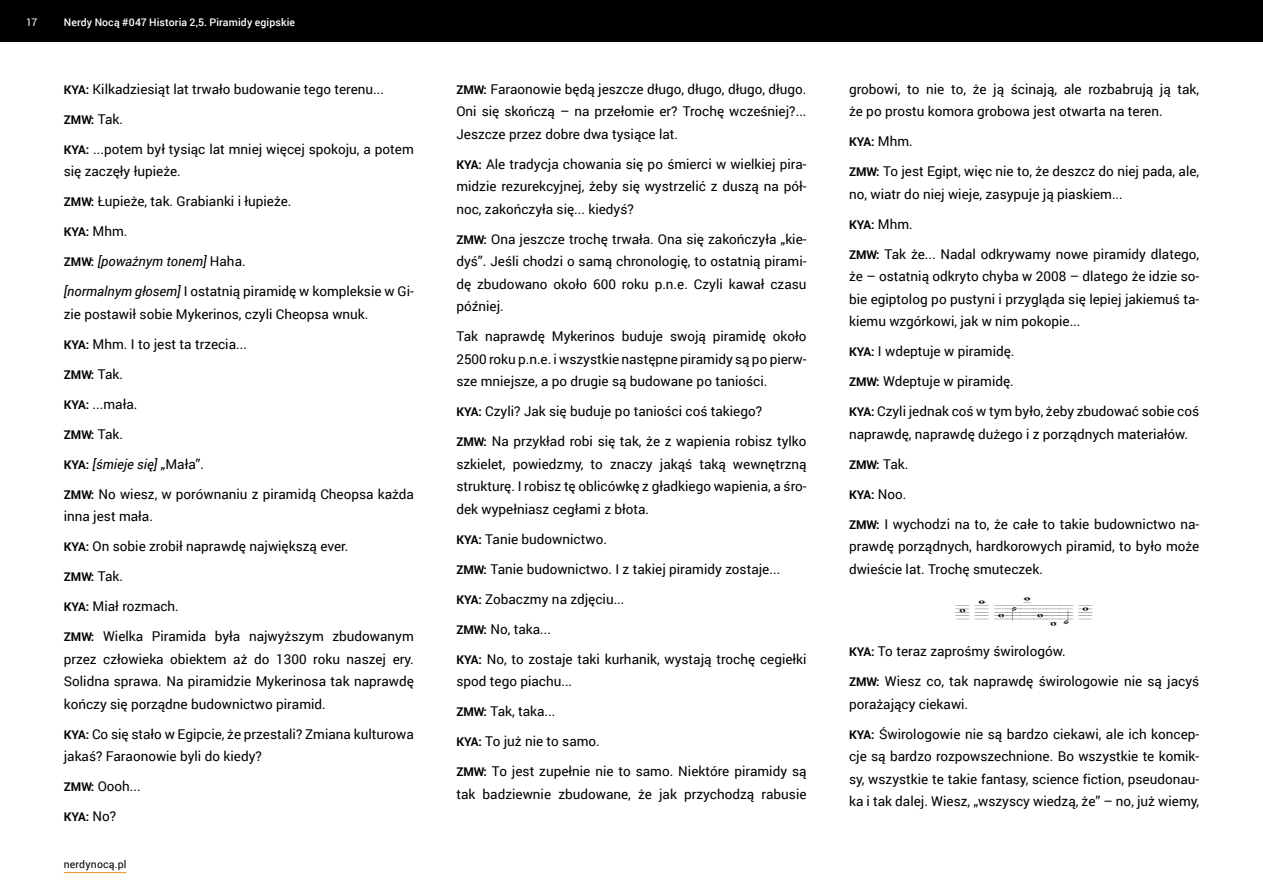
<style>
.page{position:relative;width:1263px;height:893px;background:#fff}
.page>*{position:absolute;margin:0;border:0;box-sizing:border-box;transform-origin:0 0}
.dzingiel{font:37.5px "Lassus";letter-spacing:-.01em;color:#000}
.t1{font:13.5px/22.5px "Roboto";color:#000}
.t2{font:italic 13.5px "Roboto";color:#000}
.t3{font:700 12px "Roboto";color:#000}
.t4{font:500 10.5px "Roboto";letter-spacing:.01em;color:#fff}
.t5{font:10.5px "Roboto";letter-spacing:.015em;color:#000}
.t6{font:10.5px "Roboto";color:#fff}
.s1{font-weight:700;font-size:12px}
.s2{font-weight:400;font-size:13.5px}
.s3{font-weight:700;font-style:normal;font-size:12px}
.s4{font-style:normal}
.s5{font-style:italic}
</style>
<div class="page">
<hr style="left:64px;top:872px;width:62px;height:1px;background:#f39325">
<div style="left:0;top:0;width:1263px;height:42px;background:#000"></div>
<p class="t6" style="left:26px;top:15px;width:13px">17</p>
<p class="t4" style="left:64px;top:15px;width:233px">Nerdy Nocą #047 Historia 2,5. Piramidy egipskie</p>
<p class="t1" style="left:64px;top:77px;width:322px"><span class="s1">KYA:</span> Kilkadziesiąt lat trwało budowanie tego terenu...</p>
<p class="t3" style="left:64px;top:111px;width:61px">ZMW: <span class="s2">Tak.</span></p>
<p class="t1" style="left:64px;top:137px;width:352px"><span class="s1">KYA:</span> ...potem był tysiąc lat mniej więcej spokoju, a potem się zaczęły łupieże.</p>
<p class="t1" style="left:64px;top:190px;width:229px"><span class="s1">ZMW:</span> Łupieże, tak. Grabianki i łupieże.</p>
<p class="t3" style="left:64px;top:224px;width:65px">KYA: <span class="s2">Mhm.</span></p>
<p class="t2" style="left:64px;top:252px;width:183px"><span class="s3">ZMW:</span> [poważnym tonem] <span class="s4">Haha.</span></p>
<p class="t1" style="left:64px;top:280px;width:352px"><span class="s5">[normalnym głosem]</span> I ostatnią piramidę w kompleksie w Gi&shy;zie postawił sobie Mykerinos, czyli Cheopsa wnuk.</p>
<p class="t1" style="left:64px;top:332px;width:185px"><span class="s1">KYA:</span> Mhm. I to jest ta trzecia...</p>
<p class="t3" style="left:64px;top:366px;width:61px">ZMW: <span class="s2">Tak.</span></p>
<p class="t1" style="left:64px;top:392px;width:75px"><span class="s1">KYA:</span> ...mała.</p>
<p class="t3" style="left:64px;top:426px;width:61px">ZMW: <span class="s2">Tak.</span></p>
<p class="t2" style="left:64px;top:455px;width:142px"><span class="s3">KYA:</span> [śmieje się] <span class="s4">„Mała”.</span></p>
<p class="t1" style="left:64px;top:482px;width:352px"><span class="s1">ZMW:</span> No wiesz, w porównaniu z piramidą Cheopsa każda inna jest mała.</p>
<p class="t1" style="left:64px;top:535px;width:286px"><span class="s1">KYA:</span> On sobie zrobił naprawdę największą ever.</p>
<p class="t3" style="left:64px;top:569px;width:61px">ZMW: <span class="s2">Tak.</span></p>
<p class="t1" style="left:64px;top:595px;width:117px"><span class="s1">KYA:</span> Miał rozmach.</p>
<p class="t1" style="left:64px;top:625px;width:352px;text-align:justify"><span class="s1">ZMW:</span> Wielka Piramida była najwyższym zbudowanym przez człowieka obiektem aż do 1300 roku naszej ery.<br>Solidna sprawa. Na piramidzie Mykerinosa tak naprawdę kończy się porządne budownictwo piramid.</p>
<p class="t1" style="left:64px;top:722px;width:352px"><span class="s1">KYA:</span> Co się stało w Egipcie, że przestali? Zmiana kulturowa jakaś? Faraonowie byli do kiedy?</p>
<p class="t1" style="left:64px;top:775px;width:79px"><span class="s1">ZMW:</span> Oooh...</p>
<p class="t3" style="left:64px;top:809px;width:54px">KYA: <span class="s2">No?</span></p>
<p class="t5" style="left:64px;top:857px;width:64px">nerdynocą.pl</p>
<p class="t1" style="left:456px;top:77px;width:352px;text-align:justify"><span class="s1">ZMW:</span> Faraonowie będą jeszcze długo, długo, długo, długo.<br>Oni się skończą – na przełomie er? Trochę wcześniej?...<br>Jeszcze przez dobre dwa tysiące lat.</p>
<p class="t1" style="left:456px;top:152px;width:352px;text-align:justify"><span class="s1">KYA:</span> Ale tradycja chowania się po śmierci w wielkiej pira&shy;midzie rezurekcyjnej, żeby się wystrzelić z duszą na pół&shy;noc, zakończyła się... kiedyś?</p>
<p class="t1" style="left:456px;top:227px;width:352px;text-align:justify"><span class="s1">ZMW:</span> Ona jeszcze trochę trwała. Ona się zakończyła „kie&shy;dyś”. Jeśli chodzi o samą chronologię, to ostatnią pirami&shy;dę zbudowano około 600 roku p.n.e. Czyli kawał czasu później.</p>
<p class="t1" style="left:456px;top:325px;width:352px;text-align:justify">Tak naprawdę Mykerinos buduje swoją piramidę około 2500 roku p.n.e. i wszystkie następne piramidy są po pierw&shy;sze mniejsze, a po drugie są budowane po taniości.</p>
<p class="t1" style="left:456px;top:400px;width:307px"><span class="s1">KYA:</span> Czyli? Jak się buduje po taniości coś takiego?</p>
<p class="t1" style="left:456px;top:430px;width:352px;text-align:justify"><span class="s1">ZMW:</span> Na przykład robi się tak, że z wapienia robisz tylko szkielet, powiedzmy, to znaczy jakąś taką wewnętrzną strukturę. I robisz tę oblicówkę z gładkiego wapienia, a śro&shy;dek wypełniasz cegłami z błota.</p>
<p class="t1" style="left:456px;top:527px;width:152px"><span class="s1">KYA:</span> Tanie budownictwo.</p>
<p class="t1" style="left:456px;top:557px;width:325px"><span class="s1">ZMW:</span> Tanie budownictwo. I z takiej piramidy zostaje...</p>
<p class="t1" style="left:456px;top:587px;width:170px"><span class="s1">KYA:</span> Zobaczmy na zdjęciu...</p>
<p class="t1" style="left:456px;top:617px;width:96px"><span class="s1">ZMW:</span> No, taka...</p>
<p class="t1" style="left:456px;top:647px;width:352px"><span class="s1">KYA:</span> No, to zostaje taki kurhanik, wystają trochę cegiełki spod tego piachu...</p>
<p class="t1" style="left:456px;top:700px;width:100px"><span class="s1">ZMW:</span> Tak, taka...</p>
<p class="t1" style="left:456px;top:730px;width:145px"><span class="s1">KYA:</span> To już nie to samo.</p>
<p class="t1" style="left:456px;top:760px;width:352px"><span class="s1">ZMW:</span> To jest zupełnie nie to samo. Niektóre piramidy są tak badziewnie zbudowane, że jak przychodzą rabusie</p>
<p class="t1" style="left:849px;top:77px;width:352px">grobowi, to nie to, że ją ścinają, ale rozbabrują ją tak, że po prostu komora grobowa jest otwarta na teren.</p>
<p class="t3" style="left:849px;top:134px;width:65px">KYA: <span class="s2">Mhm.</span></p>
<p class="t1" style="left:849px;top:160px;width:352px"><span class="s1">ZMW:</span> To jest Egipt, więc nie to, że deszcz do niej pada, ale, no, wiatr do niej wieje, zasypuje ją piaskiem...</p>
<p class="t3" style="left:849px;top:216px;width:65px">KYA: <span class="s2">Mhm.</span></p>
<p class="t1" style="left:849px;top:242px;width:352px;text-align:justify"><span class="s1">ZMW:</span> Tak że... Nadal odkrywamy nowe piramidy dlatego, że – ostatnią odkryto chyba w 2008 – dlatego że idzie so&shy;bie egiptolog po pustyni i przygląda się lepiej jakiemuś ta&shy;kiemu wzgórkowi, jak w nim pokopie...</p>
<p class="t1" style="left:849px;top:340px;width:167px"><span class="s1">KYA:</span> I wdeptuje w piramidę.</p>
<p class="t1" style="left:849px;top:370px;width:166px"><span class="s1">ZMW:</span> Wdeptuje w piramidę.</p>
<p class="t1" style="left:849px;top:400px;width:352px"><span class="s1">KYA:</span> Czyli jednak coś w tym było, żeby zbudować sobie coś naprawdę, naprawdę dużego i z porządnych materiałów.</p>
<p class="t3" style="left:849px;top:456px;width:61px">ZMW: <span class="s2">Tak.</span></p>
<p class="t3" style="left:849px;top:486px;width:59px">KYA: <span class="s2">Noo.</span></p>
<p class="t1" style="left:849px;top:512px;width:352px;text-align:justify"><span class="s1">ZMW:</span> I wychodzi na to, że całe to takie budownictwo na&shy;prawdę porządnych, hardkorowych piramid, to było może dwieście lat. Trochę smuteczek.</p>
<p class="dzingiel" style="left:956px;top:592px;width:138px">[ dżingiel ]</p>
<p class="t1" style="left:849px;top:640px;width:218px"><span class="s1">KYA:</span> To teraz zaprośmy świrologów.</p>
<p class="t1" style="left:849px;top:670px;width:352px"><span class="s1">ZMW:</span> Wiesz co, tak naprawdę świrologowie nie są jacyś porażający ciekawi.</p>
<p class="t1" style="left:849px;top:722px;width:352px;text-align:justify"><span class="s1">KYA:</span> Świrologowie nie są bardzo ciekawi, ale ich koncep&shy;cje są bardzo rozpowszechnione. Bo wszystkie te komik&shy;sy, wszystkie te takie fantasy, science fiction, pseudonau&shy;ka i tak dalej. Wiesz, „wszyscy wiedzą, że” – no, już wiemy,</p>
</div>
